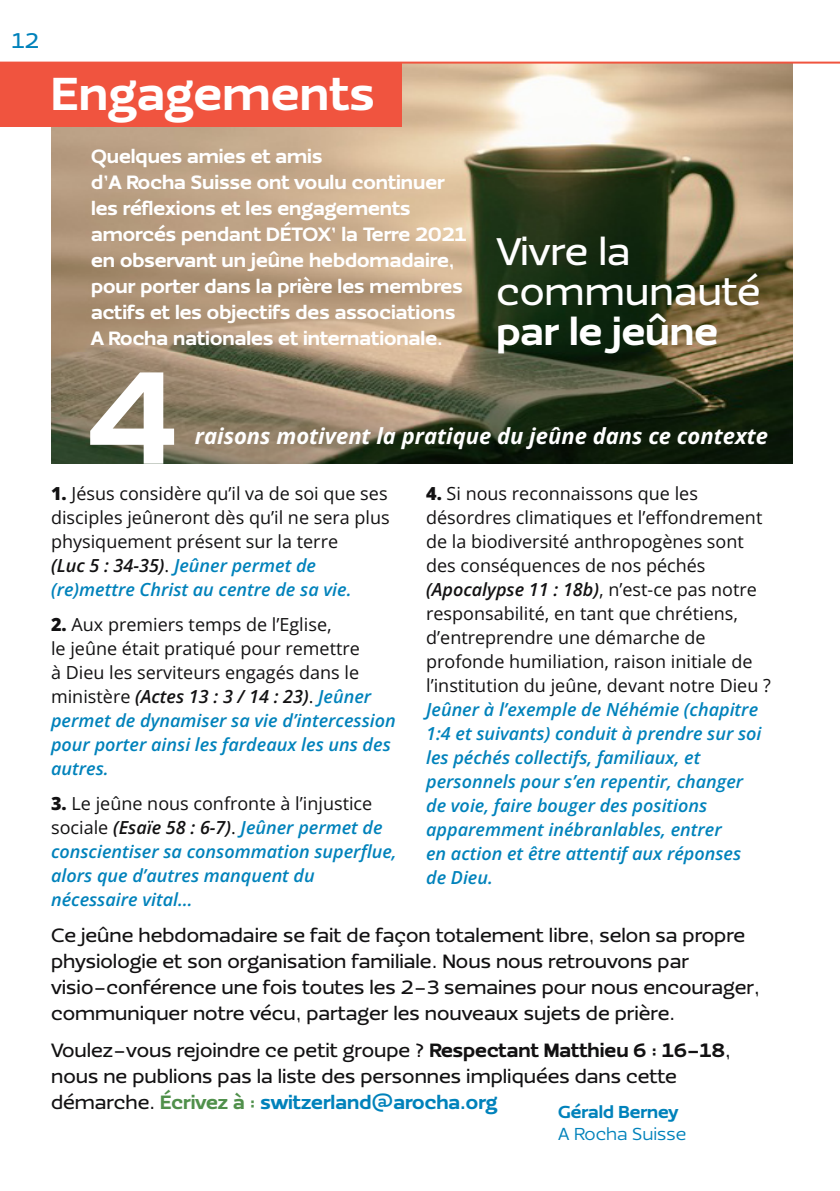
<style>
.page{position:relative;width:840px;height:1191px;background:#fff}
.page>*{position:absolute;margin:0;border:0;box-sizing:border-box;transform-origin:0 0}
.t1{font:900 135.2px "Ezzo";color:#fff}
.t2{font:900 48px "Ezzo";letter-spacing:.01em;color:#fff}
.t3{font:500 40px/40px "Ezzo";color:#fff}
.t4{font:900 40px "Ezzo";color:#fff}
.t5{font:italic 700 22px "Open Sans";color:#fff}
.t6{font:500 22px "Ezzo";color:#0082bb}
.t7{font:500 20px/26px "Ezzo";color:#121112}
.t8{font:900 20px/26px "Ezzo";color:#fff}
.t9{font:18px/24px "Open Sans";color:#121112}
.t10{font:italic 600 18px/24px "Open Sans";color:#0082bb}
.t11{font:900 18px "Ezzo";color:#0082bb}
.t12{font:18px "Ezzo";color:#0082bb}
.s1{font-weight:800}
.s2{font-weight:600;font-style:italic}
.s3{font-weight:600;font-style:italic;color:#0082bb}
.s4{font-weight:800;font-style:normal;color:#121112}
.s5{font-weight:400;font-style:normal;color:#121112}
.s6{color:#121112}
.s7{font-weight:900}
.s8{font-weight:900;color:#50904b}
.s9{font-weight:900;color:#0082bb}
</style>
<div class="page">
<img style="left:51px;top:64px;width:740px;height:399px">
<div style="left:0;top:63px;width:401px;height:64px;background:#f0543f"></div>
<hr style="left:0;top:62px;width:839px;height:2px;background:#f0543f">
<p class="t6" style="left:12px;top:32px;width:29px">12</p>
<h2 class="t2" style="left:51px;top:76px;width:324px">Engagements</h2>
<p class="t8" style="left:91px;top:144px;width:377px">Quelques amies et amis<br>d’A Rocha Suisse ont voulu continuer les réflexions et les engagements amorcés pendant DÉTOX’ la Terre 2021 en observant un jeûne hebdomadaire, pour porter dans la prière les membres actifs et les objectifs des associations A Rocha nationales et internationale.</p>
<h3 class="t3" style="left:496px;top:234px;width:266px">Vivre la communauté</h3>
<h3 class="t4" style="left:496px;top:316px;width:223px">par le jeûne</h3>
<h1 class="t1" style="left:86px;top:368px;width:93px">4</h1>
<p class="t5" style="left:195px;top:420px;width:574px">raisons motivent la pratique du jeûne dans ce contexte</p>
<p class="t9" style="left:51px;top:481px;width:338px"><span class="s1">1.</span> Jésus considère qu’il va de soi que ses</p>
<p class="t9" style="left:51px;top:505px;width:340px">disciples jeûneront dès qu’il ne sera plus physiquement présent sur la terre<br><span class="s2">(Luc 5 : 34-35)</span>. <span class="s3">Jeûner permet de (re)mettre Christ au centre de sa vie.</span></p>
<p class="t9" style="left:51px;top:612px;width:346px"><span class="s1">2.</span> Aux premiers temps de l’Eglise,<br>le jeûne était pratiqué pour remettre<br>à Dieu les serviteurs engagés dans le ministère <span class="s2">(Actes 13 : 3 / 14 : 23)</span>. <span class="s3">Jeûner permet de dynamiser sa vie d’intercession pour porter ainsi les fardeaux les uns des autres.</span></p>
<p class="t10" style="left:51px;top:791px;width:347px"><span class="s4">3.</span> <span class="s5">Le jeûne nous confronte à l’injustice sociale</span> <span class="s6">(Esaïe 58 : 6-7)</span><span class="s5">.</span> Jeûner permet de conscientiser sa consommation superflue, alors que d’autres manquent du nécessaire vital…</p>
<p class="t9" style="left:426px;top:481px;width:346px"><span class="s1">4.</span> Si nous reconnaissons que les désordres climatiques et l’effondrement de la biodiversité anthropogènes sont des conséquences de nos péchés <span class="s2">(Apocalypse 11 : 18b)</span>, n’est-ce pas notre responsabilité, en tant que chrétiens, d’entreprendre une démarche de profonde humiliation, raison initiale de l’institution du jeûne, devant notre Dieu ?</p>
<p class="t10" style="left:426px;top:697px;width:337px">Jeûner à l’exemple de Néhémie (chapitre 1:4 et suivants) conduit à prendre sur soi les péchés collectifs, familiaux, et personnels pour s’en repentir, changer de voie, faire bouger des positions apparemment inébranlables, entrer<br>en action et être attentif aux réponses de Dieu.</p>
<p class="t7" style="left:51px;top:923px;width:709px">Ce jeûne hebdomadaire se fait de façon totalement libre, selon sa propre physiologie et son organisation familiale. Nous nous retrouvons par visio-conférence une fois toutes les 2-3 semaines pour nous encourager, communiquer notre vécu, partager les nouveaux sujets de prière.</p>
<p class="t7" style="left:51px;top:1039px;width:680px">Voulez-vous rejoindre ce petit groupe ? <span class="s7">Respectant Matthieu 6 : 16-18</span>, nous ne publions pas la liste des personnes impliquées dans cette démarche. <span class="s8">Écrivez à :</span> <span class="s9">switzerland@arocha.org</span></p>
<p class="t11" style="left:558px;top:1105px;width:121px">Gérald Berney</p>
<p class="t12" style="left:558px;top:1127px;width:130px">A Rocha Suisse</p>
</div>
